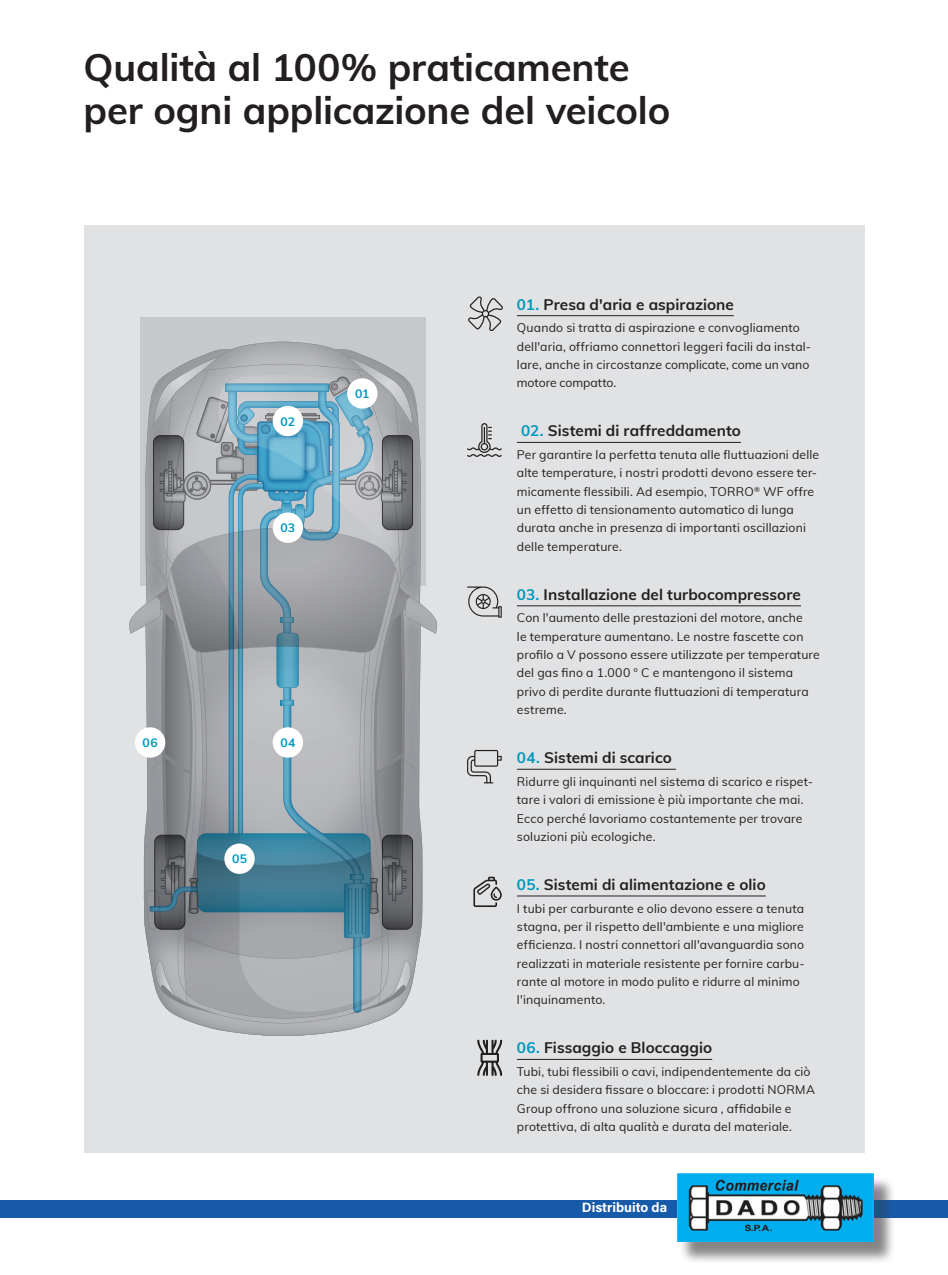
<style>
.page{position:relative;width:948px;height:1275px;background:#fff}
.page>*{position:absolute;margin:0;border:0;box-sizing:border-box;transform-origin:0 0}
.t1{font:700 38.25px/42.9px "Muli";letter-spacing:-.005em;color:#231f20}
.t2{font:700 15.3px "Muli";letter-spacing:.005em;color:#231f20}
.t3{font:13.5px "Acumin Variable Concept";letter-spacing:-.005em;color:#fff}
.t4{font:12.3px/18.3px "Muli";letter-spacing:.015em;color:#231f20}
.t5{font:700 12.3px "Muli";letter-spacing:.02em;color:#0098bd}
.s1{color:#0098bd}
</style>
<div class="page">
<div style="left:84px;top:225px;width:780px;height:928px;background:#e1e2e4"></div>
<div style="left:254px;top:318px;width:171px;height:23px;background:#c6c8cb"></div>
<svg style="left:129px;top:341px;width:308px;height:695px"></svg>
<svg style="left:146px;top:357px;width:266px;height:661px;background:#8f9ea7"></svg>
<div style="left:347px;top:378px;width:30px;height:31px;background:#fff;border-radius:50%"></div>
<div style="left:273px;top:406px;width:30px;height:30px;background:#fff;border-radius:50%"></div>
<div style="left:273px;top:512px;width:30px;height:31px;background:#fff;border-radius:50%"></div>
<div style="left:273px;top:727px;width:30px;height:31px;background:#fff;border-radius:50%"></div>
<div style="left:224px;top:843px;width:31px;height:31px;background:#fff;border-radius:50%"></div>
<div style="left:135px;top:727px;width:30px;height:31px;background:#fff;border-radius:50%"></div>
<hr style="left:517px;top:315px;width:216px;height:1px;background:#231f20">
<hr style="left:521px;top:442px;width:219px;height:1px;background:#231f20">
<hr style="left:517px;top:605px;width:284px;height:1px;background:#231f20">
<hr style="left:517px;top:769px;width:159px;height:1px;background:#231f20">
<hr style="left:517px;top:895px;width:248px;height:1px;background:#231f20">
<hr style="left:517px;top:1059px;width:195px;height:1px;background:#231f20">
<svg style="left:468px;top:296px;width:35px;height:35px"></svg>
<svg style="left:467px;top:423px;width:35px;height:34px"></svg>
<svg style="left:467px;top:586px;width:34px;height:32px"></svg>
<svg style="left:467px;top:750px;width:34px;height:33px"></svg>
<svg style="left:473px;top:877px;width:28px;height:30px"></svg>
<svg style="left:477px;top:1040px;width:25px;height:35px"></svg>
<div style="left:0;top:1200px;width:947px;height:17px;background:#185aaa"></div>
<div style="left:680px;top:1176px;width:215px;height:88px;background:#3e3e3f;opacity:.4"></div>
<img style="left:677px;top:1173px;width:195px;height:68px">
<p class="t1" style="left:84px;top:44px;width:588px">Qualità al 100% praticamente per ogni applicazione del veicolo</p>
<p class="t5" style="left:280px;top:412px;width:16px">02</p>
<p class="t5" style="left:280px;top:519px;width:16px">03</p>
<p class="t5" style="left:355px;top:385px;width:16px">01</p>
<p class="t5" style="left:142px;top:734px;width:17px">06</p>
<p class="t5" style="left:280px;top:734px;width:17px">04</p>
<p class="t5" style="left:232px;top:850px;width:17px">05</p>
<p class="t2" style="left:517px;top:293px;width:218px"><span class="s1">01.</span> Presa d'aria e aspirazione</p>
<p class="t4" style="left:517px;top:318px;width:296px">Quando si tratta di aspirazione e convogliamento dell'aria, offriamo connettori leggeri facili da instal&shy;lare, anche in circostanze complicate, come un vano motore compatto.</p>
<p class="t2" style="left:521px;top:420px;width:221px"><span class="s1">02.</span> Sistemi di raffreddamento</p>
<p class="t4" style="left:517px;top:445px;width:304px">Per garantire la perfetta tenuta alle fluttuazioni delle alte temperature, i nostri prodotti devono essere ter&shy;micamente flessibili. Ad esempio, TORRO<sup>®</sup> WF offre un effetto di tensionamento automatico di lunga durata anche in presenza di importanti oscillazioni delle temperature.</p>
<p class="t2" style="left:517px;top:583px;width:285px"><span class="s1">03.</span> Installazione del turbocompressore</p>
<p class="t4" style="left:517px;top:608px;width:304px">Con l'aumento delle prestazioni del motore, anche<br>le temperature aumentano. Le nostre fascette con profilo a V possono essere utilizzate per temperature del gas fino a 1.000 ° C e mantengono il sistema privo di perdite durante fluttuazioni di temperatura estreme.</p>
<p class="t2" style="left:517px;top:746px;width:156px"><span class="s1">04.</span> Sistemi di scarico</p>
<p class="t4" style="left:517px;top:772px;width:297px">Ridurre gli inquinanti nel sistema di scarico e rispet&shy;tare i valori di emissione è più importante che mai.<br>Ecco perché lavoriamo costantemente per trovare soluzioni più ecologiche.</p>
<p class="t2" style="left:517px;top:873px;width:250px"><span class="s1">05.</span> Sistemi di alimentazione e olio</p>
<p class="t4" style="left:517px;top:898px;width:289px">I tubi per carburante e olio devono essere a tenuta stagna, per il rispetto dell'ambiente e una migliore efficienza. I nostri connettori all'avanguardia sono realizzati in materiale resistente per fornire carbu&shy;rante al motore in modo pulito e ridurre al minimo l'inquinamento.</p>
<p class="t2" style="left:517px;top:1036px;width:197px"><span class="s1">06.</span> Fissaggio e Bloccaggio</p>
<p class="t4" style="left:517px;top:1062px;width:299px">Tubi, tubi flessibili o cavi, indipendentemente da ciò che si desidera fissare o bloccare: i prodotti NORMA Group offrono una soluzione sicura , affidabile e protettiva, di alta qualità e durata del materiale.</p>
<p class="t3" style="left:581px;top:1198px;width:87px">Distribuito da</p>
</div>
